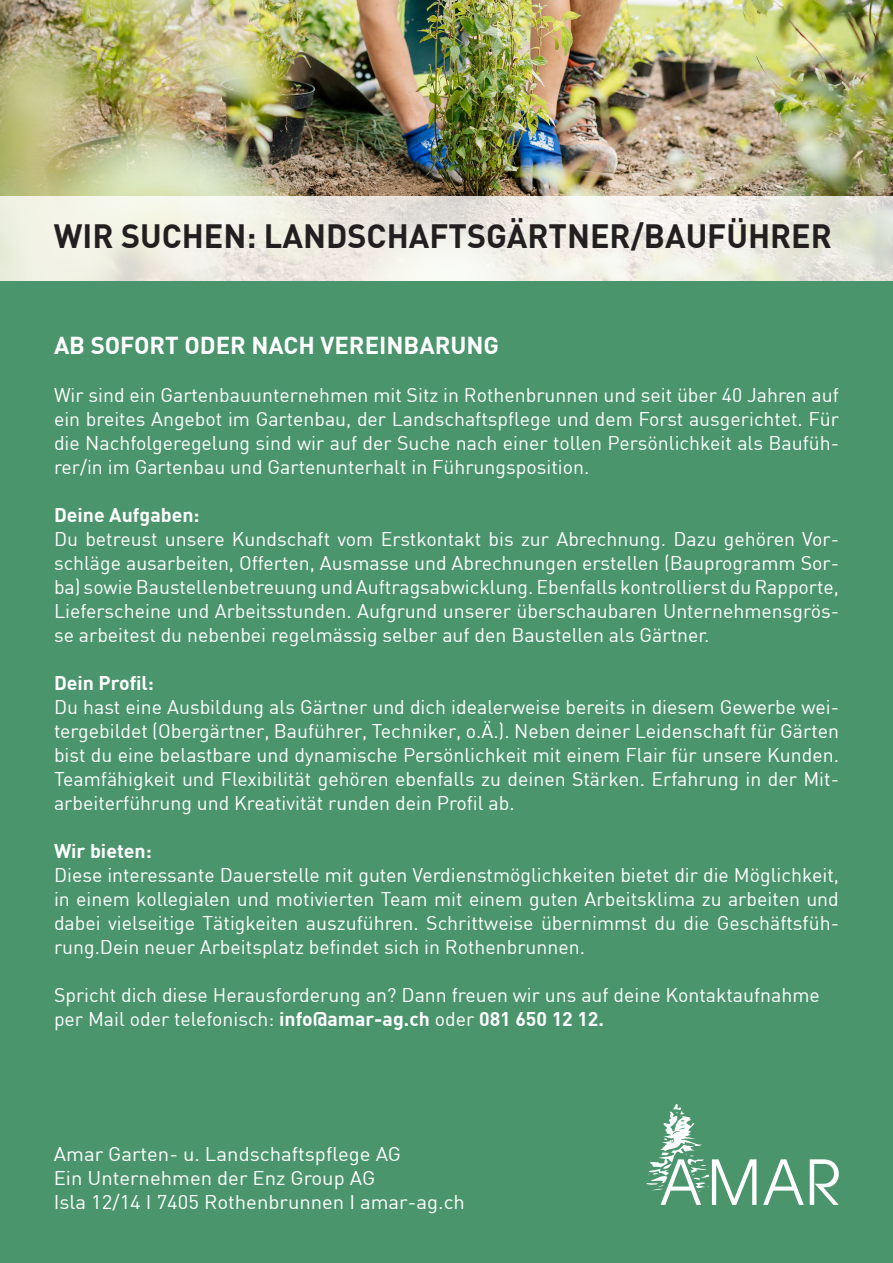
<style>
.page{position:relative;width:893px;height:1263px;background:#fff}
.page>*{position:absolute;margin:0;border:0;box-sizing:border-box;transform-origin:0 0}
.t1{font:700 33px "DIN";color:#231f20}
.t2{font:700 24px "DIN";color:#fff}
.t3{font:19.5px/24px "DIN";color:#fff;text-align:justify}
.t4{font:19.5px "DIN";color:#fff;scale:1.04 1}
.t5{font:700 19.5px "DIN";color:#fff}
.s1{font-weight:700}
</style>
<div class="page">
<img style="left:0;top:0;width:893px;height:196px">
<svg style="left:0;top:196px;width:893px;height:86px;background:#ecebe2"></svg>
<div style="left:0;top:282px;width:893px;height:981px;background:#4b956d"></div>
<svg style="left:763px;top:1159px;width:41px;height:46px"></svg>
<svg style="left:810px;top:1159px;width:29px;height:46px"></svg>
<svg style="left:646px;top:1104px;width:110px;height:101px"></svg>
<p class="t1" style="left:54px;top:215px;width:780px">WIR SUCHEN: LANDSCHAFTSGÄRTNER/BAUFÜHRER</p>
<p class="t2" style="left:54px;top:330px;width:447px">AB SOFORT ODER NACH VEREINBARUNG</p>
<p class="t3" style="left:54px;top:383px;width:786px">Wir sind ein Gartenbauunternehmen mit Sitz in Rothenbrunnen und seit über 40 Jahren auf ein breites Angebot im Gartenbau, der Landschaftspflege und dem Forst ausgerichtet. Für die Nachfolgeregelung sind wir auf der Suche nach einer tollen Persönlichkeit als Baufüh&shy;rer/in im Gartenbau und Gartenunterhalt in Führungsposition.</p>
<p class="t5" style="left:54px;top:503px;width:147px">Deine Aufgaben:</p>
<p class="t3" style="left:54px;top:527px;width:786px">Du betreust unsere Kundschaft vom Erstkontakt bis zur Abrechnung. Dazu gehören Vor&shy;schläge ausarbeiten, Offerten, Ausmasse und Abrechnungen erstellen (Bauprogramm Sor&shy;ba) sowie Baustellenbetreuung und Auftragsabwicklung. Ebenfalls kontrollierst du Rapporte, Lieferscheine und Arbeitsstunden. Aufgrund unserer überschaubaren Unternehmensgrös&shy;se arbeitest du nebenbei regelmässig selber auf den Baustellen als Gärtner.</p>
<p class="t5" style="left:54px;top:671px;width:101px">Dein Profil:</p>
<p class="t3" style="left:54px;top:695px;width:786px">Du hast eine Ausbildung als Gärtner und dich idealerweise bereits in diesem Gewerbe wei&shy;tergebildet (Obergärtner, Bauführer, Techniker, o.Ä.). Neben deiner Leidenschaft für Gärten bist du eine belastbare und dynamische Persönlichkeit mit einem Flair für unsere Kunden.<br>Teamfähigkeit und Flexibilität gehören ebenfalls zu deinen Stärken. Erfahrung in der Mit&shy;arbeiterführung und Kreativität runden dein Profil ab.</p>
<p class="t5" style="left:54px;top:839px;width:99px">Wir bieten:</p>
<p class="t3" style="left:54px;top:863px;width:786px">Diese interessante Dauerstelle mit guten Verdienstmöglichkeiten bietet dir die Möglichkeit, in einem kollegialen und motivierten Team mit einem guten Arbeitsklima zu arbeiten und dabei vielseitige Tätigkeiten auszuführen. Schrittweise übernimmst du die Geschäftsfüh&shy;rung.Dein neuer Arbeitsplatz befindet sich in Rothenbrunnen.</p>
<p class="t3" style="left:54px;top:983px;width:767px">Spricht dich diese Herausforderung an? Dann freuen wir uns auf deine Kontaktaufnahme per Mail oder telefonisch: <span class="s1">info@amar-ag.ch</span> oder <span class="s1">081 650 12 12.</span></p>
<p class="t4" style="left:54px;top:1142px;width:335px">Amar Garten- u. Landschaftspflege AG</p>
<p class="t4" style="left:54px;top:1166px;width:311px">Ein Unternehmen der Enz Group AG</p>
<p class="t4" style="left:54px;top:1190px;width:397px">Isla 12/14 I 7405 Rothenbrunnen I amar-ag.ch</p>
</div>
